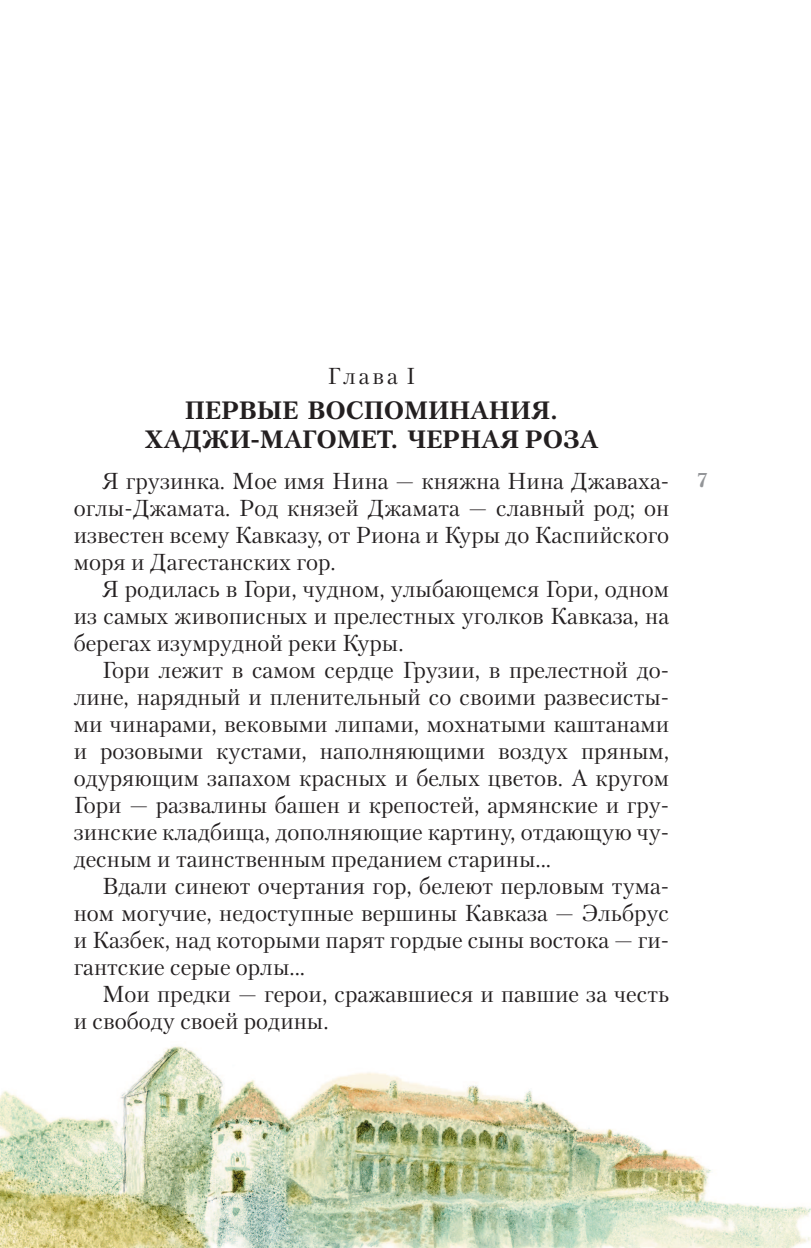
<style>
.page{position:relative;width:811px;height:1248px;background:#fff}
.page>*{position:absolute;margin:0;border:0;box-sizing:border-box;transform-origin:0 0}
.t1{font:700 25px/29px "Petersburg";color:#231f20;text-align:center}
.t2{font:23px/27px "Petersburg";color:#231f20;text-align:justify}
.t3{font:700 20px "Petersburg";color:#939598}
</style>
<div class="page">
<img style="left:0;top:1046px;width:810px;height:201px">
<p class="t2" style="left:327px;top:363px;width:89px">Г л а в а I</p>
<p class="t1" style="left:145px;top:397px;width:455px">ПЕРВЫЕ ВОСПОМИНАНИЯ.<br>ХАДЖИ-МАГОМЕТ. ЧЕРНАЯ РОЗА</p>
<p class="t2" style="left:74px;top:469px;width:597px;text-indent:28px">Я грузинка. Мое имя Нина — княжна Нина Джаваха&shy;оглы-Джамата. Род князей Джамата — славный род; он известен всему Кавказу, от Риона и Куры до Каспийского моря и Дагестанских гор.</p>
<p class="t2" style="left:74px;top:577px;width:597px;text-indent:28px">Я родилась в Гори, чудном, улыбающемся Гори, одном из самых живописных и прелестных уголков Кавказа, на берегах изумрудной реки Куры.</p>
<p class="t2" style="left:74px;top:658px;width:597px;text-indent:28px">Гори лежит в самом сердце Грузии, в прелестной до&shy;лине, нарядный и пленительный со своими развесисты&shy;ми чинарами, вековыми липами, мохнатыми каштанами и розовыми кустами, наполняющими воздух пряным, одуряющим запахом красных и белых цветов. А кругом Гори — развалины башен и крепостей, армянские и гру&shy;зинские кладбища, дополняющие картину, отдающую чу&shy;десным и таинственным преданием старины...</p>
<p class="t2" style="left:74px;top:874px;width:597px;text-indent:28px">Вдали синеют очертания гор, белеют перловым тума&shy;ном могучие, недоступные вершины Кавказа — Эльбрус и Казбек, над которыми парят гордые сыны востока — ги&shy;гантские серые орлы...</p>
<p class="t2" style="left:74px;top:982px;width:597px;text-indent:28px">Мои предки — герои, сражавшиеся и павшие за честь и свободу своей родины.</p>
<p class="t3" style="left:697px;top:472px;width:12px">7</p>
</div>
